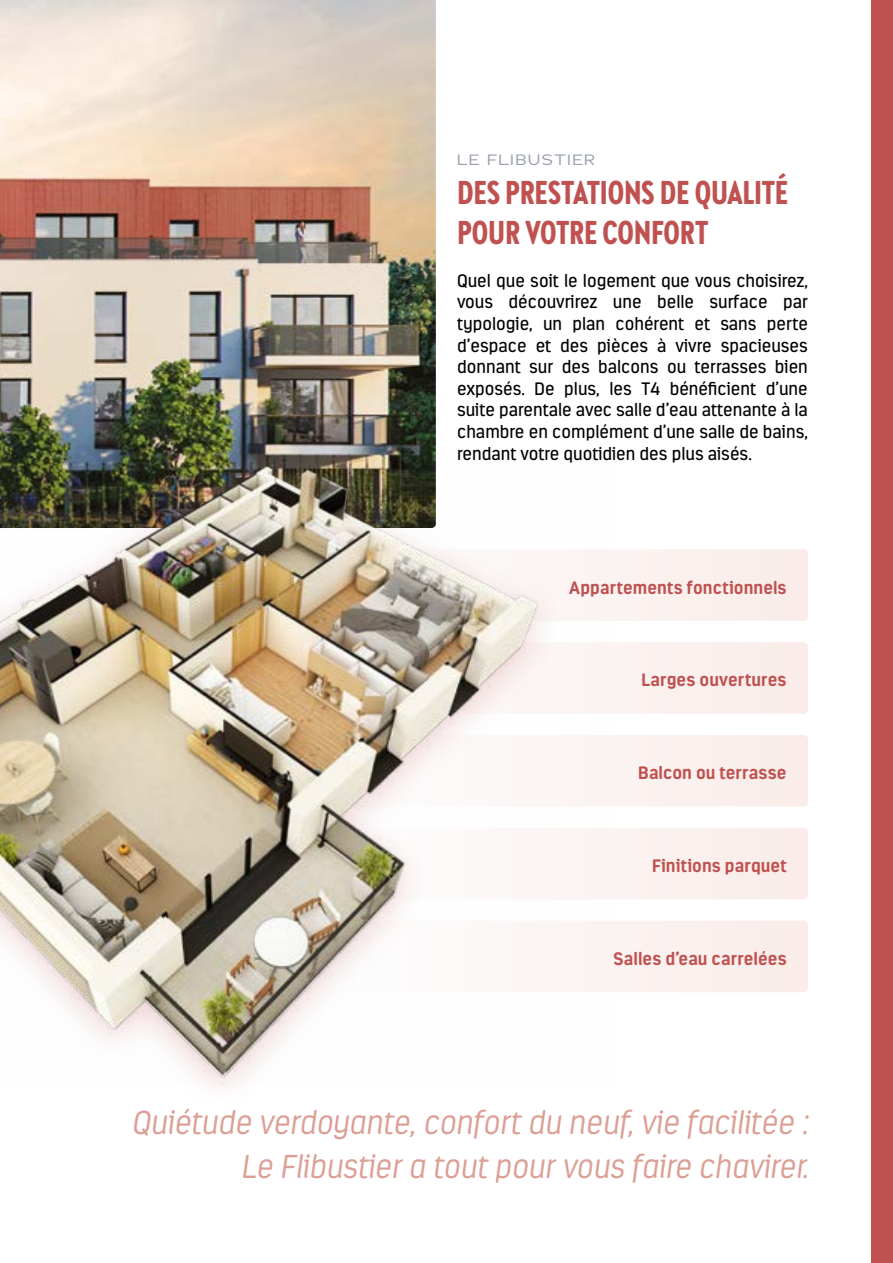
<style>
.page{position:relative;width:893px;height:1263px;background:#fff}
.page>*{position:absolute;margin:0;border:0;box-sizing:border-box;transform-origin:0 0}
.t1{font:italic 300 33px/43.5px "Estandar Rounded";color:#dc9f95;text-align:right}
.t2{font:900 33px/39.6px "Brandon Grotesque Condensed";letter-spacing:-.005em;color:#bf5250}
.t3{font:18px/21.6px "Estandar Rounded";color:#000;text-align:justify}
.t4{font:700 18px "Estandar Rounded";letter-spacing:.005em;color:#bf5250}
.t5{font:15px "Adrianna Extended";letter-spacing:.065em;color:#989fac}
</style>
<div class="page">
<div style="left:340px;top:828px;width:468px;height:71px;background:#f9ece9;border-radius:4px"></div>
<div style="left:340px;top:549px;width:468px;height:72px;background:#f9ece9;border-radius:4px"></div>
<div style="left:340px;top:642px;width:468px;height:72px;background:#f9ece9;border-radius:4px"></div>
<div style="left:340px;top:735px;width:468px;height:71px;background:#f9ece9;border-radius:4px"></div>
<div style="left:340px;top:921px;width:468px;height:71px;background:#f9ece9;border-radius:4px"></div>
<div style="left:872px;top:0;width:21px;height:1263px;background:#bf5250"></div>
<img style="left:0;top:0;width:436px;height:440px">
<div style="left:0;top:440px;width:566px;height:673px;background:#bf5250;opacity:.25"></div>
<img style="left:0;top:451px;width:611px;height:634px">
<p class="t5" style="left:457px;top:150px;width:140px">LE FLIBUSTIER</p>
<h1 class="t2" style="left:457px;top:173px;width:333px">DES PRESTATIONS DE QUALITÉ<br>POUR VOTRE CONFORT</h1>
<p class="t3" style="left:457px;top:270px;width:352px">Quel que soit le logement que vous choisirez, vous découvrirez une belle surface par typologie, un plan cohérent et sans perte d’espace et des pièces à vivre spacieuses donnant sur des balcons ou terrasses bien exposés. De plus, les T4 bénéficient d’une suite parentale avec salle d’eau attenante à la chambre en complément d’une salle de bains, rendant votre quotidien des plus aisés.</p>
<p class="t4" style="left:569px;top:577px;width:219px">Appartements fonctionnels</p>
<p class="t4" style="left:641px;top:669px;width:147px">Larges ouvertures</p>
<p class="t4" style="left:638px;top:762px;width:150px">Balcon ou terrasse</p>
<p class="t4" style="left:652px;top:855px;width:136px">Finitions parquet</p>
<p class="t4" style="left:613px;top:948px;width:175px">Salles d’eau carrelées</p>
<h1 class="t1" style="left:132px;top:1101px;width:678px">Quiétude verdoyante, confort du neuf, vie facilitée :<br>Le Flibustier a tout pour vous faire chavirer.</h1>
</div>
